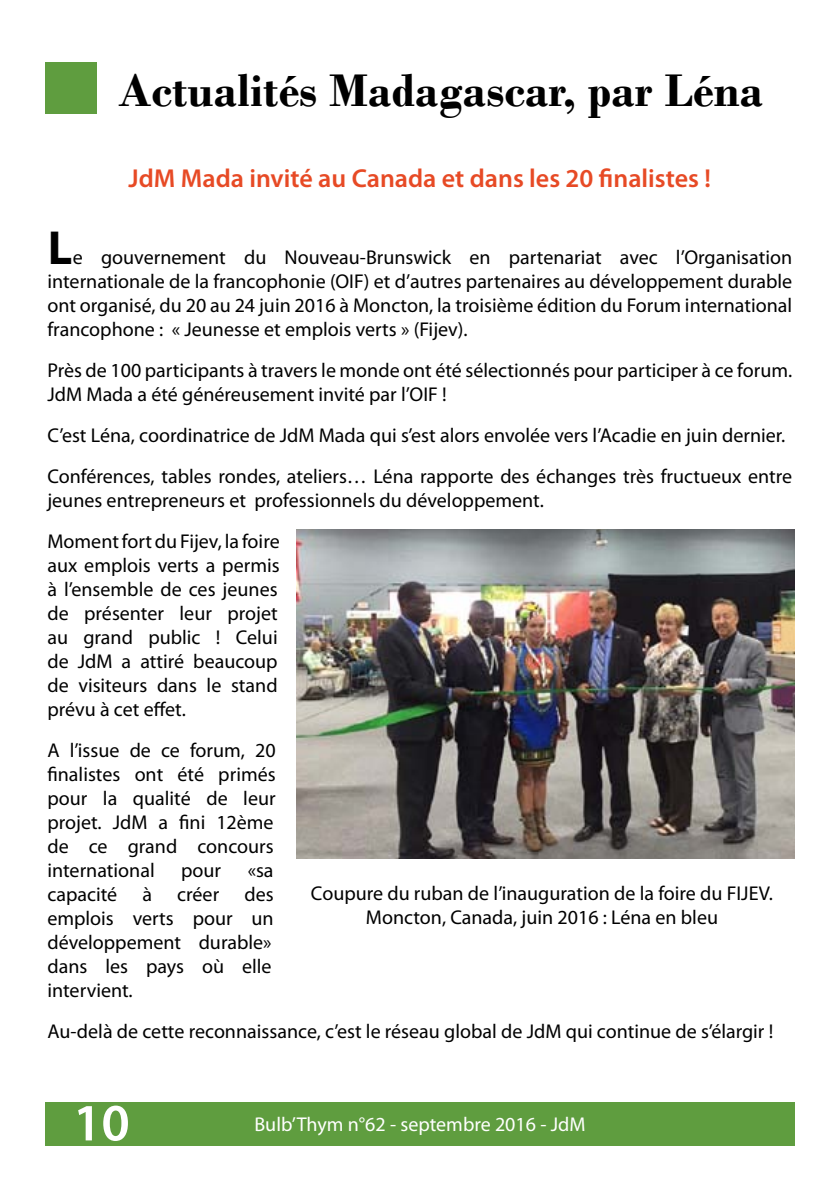
<style>
.page{position:relative;width:840px;height:1191px;background:#fff}
.page>*{position:absolute;margin:0;border:0;box-sizing:border-box;transform-origin:0 0}
.t1{font:600 52.8px "Myriad Pro";color:#fff}
.t2{font:700 48px "Bodoni";color:#000}
.t3{font:700 48px "Myriad Pro";color:#000}
.t4{font:600 26px "Myriad Pro";color:#e74a25}
.t5{font:20px/24px "Myriad Pro";color:#000;text-align:justify}
.t6{font:20px "Myriad Pro";color:#fff}
</style>
<div class="page">
<div style="left:45px;top:1101px;width:749px;height:44px;background:#5f9d3f"></div>
<div style="left:45px;top:62px;width:51px;height:51px;background:#5f9d3f"></div>
<img style="left:296px;top:530px;width:498px;height:328px">
<h2 class="t2" style="left:118px;top:62px;width:646px">Actualités Madagascar, par Léna</h2>
<h3 class="t4" style="left:129px;top:162px;width:583px">JdM Mada invité au Canada et dans les 20 finalistes !</h3>
<h2 class="t3" style="left:48px;top:216px;width:26px">L</h2>
<p class="t5" style="left:47px;top:245px;width:746px;text-indent:25px">e gouvernement du Nouveau-Brunswick en partenariat avec l’Organisation internationale de la francophonie (OIF) et d’autres partenaires au développement durable ont organisé, du 20 au 24 juin 2016 à Moncton, la troisième édition du Forum international francophone : « Jeunesse et emplois verts » (Fijev).</p>
<p class="t5" style="left:47px;top:358px;width:745px">Près de 100 participants à travers le monde ont été sélectionnés pour participer à ce forum.<br>JdM Mada a été généreusement invité par l’OIF !</p>
<p class="t5" style="left:47px;top:414px;width:745px;line-height:41px">C’est Léna, coordinatrice de JdM Mada qui s’est alors envolée vers l’Acadie en juin dernier.<br>Conférences, tables rondes, ateliers… Léna rapporte des échanges très fructueux entre</p>
<p class="t5" style="left:47px;top:479px;width:497px;line-height:41px">jeunes entrepreneurs et professionnels du développement.<br>Moment fort du Fijev, la foire</p>
<p class="t5" style="left:47px;top:553px;width:234px">aux emplois verts a permis à l’ensemble de ces jeunes de présenter leur projet au grand public ! Celui de JdM a attiré beaucoup de visiteurs dans le stand prévu à cet effet.</p>
<p class="t5" style="left:47px;top:738px;width:230px">A l’issue de ce forum, 20 finalistes ont été primés pour la qualité de leur projet. JdM a fini 12ème de ce grand concours international</p>
<p class="t5" style="left:181px;top:858px;width:41px">pour</p>
<p class="t5" style="left:247px;top:858px;width:27px">«sa</p>
<p class="t5" style="left:311px;top:881px;width:463px;text-align:center">Coupure du ruban de l’inauguration de la foire du FIJEV.<br>Moncton, Canada, juin 2016 : Léna en bleu</p>
<p class="t5" style="left:47px;top:882px;width:227px;text-indent:197px">des emplois verts pour un développement durable» dans les pays où elle intervient.</p>
<p class="t5" style="left:47px;top:1019px;width:727px">Au-delà de cette reconnaissance, c’est le réseau global de JdM qui continue de s’élargir !</p>
<p class="t5" style="left:47px;top:882px;width:71px">capacité</p>
<p class="t5" style="left:142px;top:882px;width:11px">à</p>
<p class="t5" style="left:177px;top:882px;width:43px">créer</p>
<h1 class="t1" style="left:73px;top:1089px;width:58px">10</h1>
<p class="t6" style="left:254px;top:1112px;width:332px">Bulb’Thym n°62 - septembre 2016 - JdM</p>
</div>
